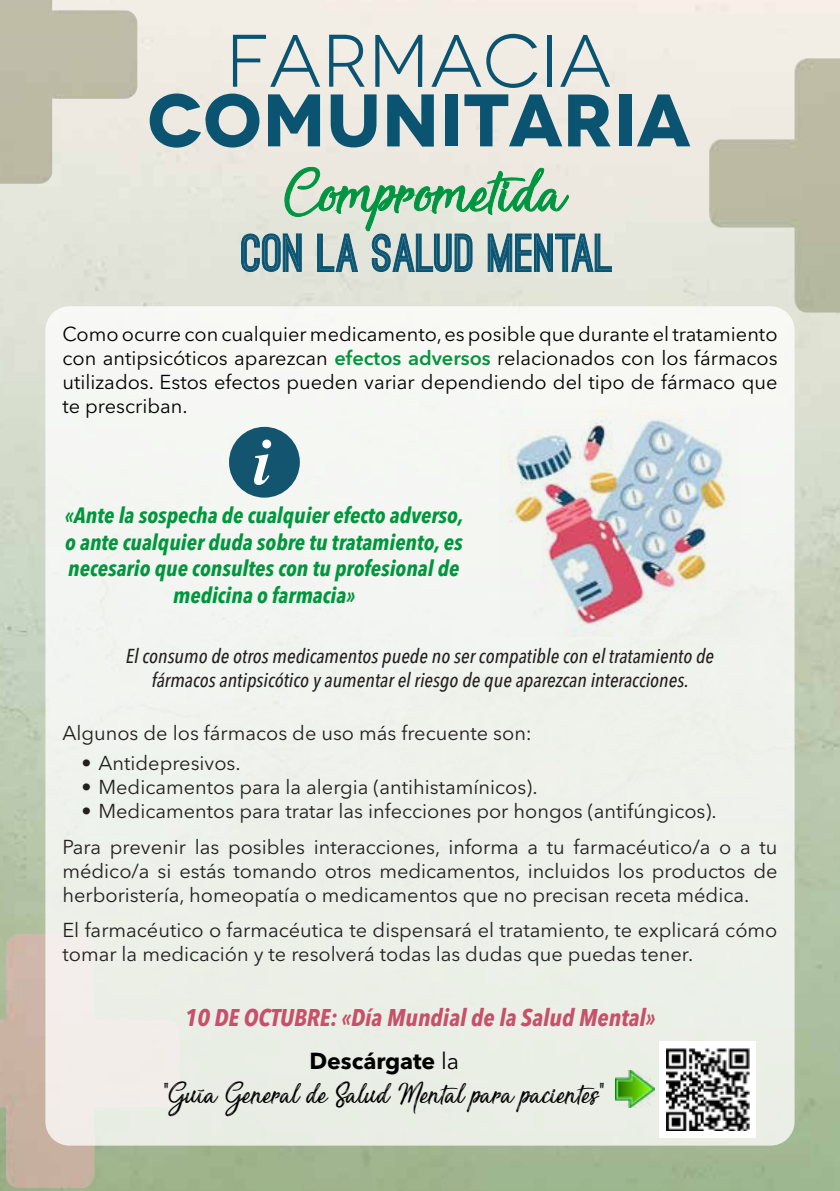
<style>
.page{position:relative;width:840px;height:1191px;background:#fff}
.page>*{position:absolute;margin:0;border:0;box-sizing:border-box;transform-origin:0 0}
.t1{font:italic 700 65.6px "Times";color:#fff}
.t2{font:37.6px "Sensations and Qualities";color:#000}
.t3{font:italic 700 condensed 24px "Avenir Next LT Pro";color:#c7506a}
.t4{font:700 23px "Avenir Next LT Pro";color:#000}
.t5{font:italic 700 condensed 22px/26.4px "Avenir Next LT Pro";color:#00963d;text-align:center}
.t6{font:20px/24px "Avenir Next LT Pro";color:#221f1f}
.t7{font:20px/24px "Avenir Next LT Pro";color:#000;text-align:justify}
.t8{font:italic 500 condensed 20px/24px "Avenir Next LT Pro";color:#221f1f;text-align:center}
.s1{font-weight:600;color:#00963d}
.s2{font-weight:400}
.s3{font-size:36.4px}
</style>
<div class="page">
<img style="left:0;top:0;width:839px;height:1191px">
<img style="left:0;top:933px;width:179px;height:254px">
<img style="left:0;top:0;width:137px;height:184px">
<img style="left:708px;top:58px;width:131px;height:254px">
<svg style="left:241px;top:167px;width:370px;height:106px;background:#a7c4b8"></svg>
<svg style="left:233px;top:35px;width:87px;height:52px;background:#becbca"></svg>
<svg style="left:329px;top:35px;width:35px;height:52px;background:#a3b9bd"></svg>
<svg style="left:375px;top:35px;width:47px;height:52px;background:#adc0c2"></svg>
<svg style="left:431px;top:34px;width:106px;height:54px;background:#c3cecd"></svg>
<div style="left:546px;top:35px;width:5px;height:52px;background:#0a5472"></div>
<svg style="left:560px;top:35px;width:50px;height:52px;background:#bfcbcb"></svg>
<svg style="left:150px;top:93px;width:109px;height:55px;background:#7b9ea9"></svg>
<svg style="left:268px;top:94px;width:52px;height:52px;background:#548596"></svg>
<svg style="left:330px;top:94px;width:46px;height:53px;background:#6c94a2"></svg>
<svg style="left:387px;top:94px;width:46px;height:53px;background:#4f8193"></svg>
<div style="left:445px;top:94px;width:12px;height:52px;background:#0a5472"></div>
<svg style="left:464px;top:94px;width:146px;height:52px;background:#779ca7"></svg>
<div style="left:618px;top:94px;width:13px;height:52px;background:#0a5472"></div>
<svg style="left:636px;top:94px;width:54px;height:52px;background:#7ea0aa"></svg>
<div style="left:45px;top:306px;width:749px;height:839px;background:#eff2eb;border-radius:24px"></div>
<img style="left:514px;top:420px;width:212px;height:213px">
<div style="left:229px;top:427px;width:71px;height:70px;background:#13546f;border-radius:50%"></div>
<div style="left:658px;top:1041px;width:96px;height:96px;background:#fff"></div>
<img style="left:666px;top:1048px;width:83px;height:82px">
<img style="left:615px;top:1071px;width:38px;height:36px">
<p class="t7" style="left:62px;top:321px;width:716px">Como ocurre con cualquier medicamento, es posible que durante el tratamiento con antipsicóticos aparezcan <span class="s1">efectos adversos</span> relacionados con los fármacos utilizados. Estos efectos pueden variar dependiendo del tipo de fármaco que te prescriban.</p>
<h1 class="t1" style="left:254px;top:424px;width:20px">i</h1>
<p class="t5" style="left:65px;top:502px;width:400px">«Ante la sospecha de cualquier efecto adverso, o ante cualquier duda sobre tu tratamiento, es necesario que consultes con tu profesional de medicina o farmacia»</p>
<p class="t8" style="left:126px;top:643px;width:589px">El consumo de otros medicamentos puede no ser compatible con el tratamiento de fármacos antipsicótico y aumentar el riesgo de que aparezcan interacciones.</p>
<p class="t6" style="left:62px;top:721px;width:471px">Algunos de los fármacos de uso más frecuente son:</p>
<p class="t6" style="left:81px;top:751px;width:161px">• Antidepresivos.</p>
<p class="t6" style="left:81px;top:775px;width:457px">• Medicamentos para la alergia (antihistamínicos).</p>
<p class="t6" style="left:62px;top:793px;width:716px;line-height:35.4px;text-indent:19px">• Medicamentos para tratar las infecciones por hongos (antifúngicos).<br>Para prevenir las posibles interacciones, informa a tu farmacéutico/a o a tu</p>
<p class="t6" style="left:62px;top:858px;width:716px">médico/a si estás tomando otros medicamentos, incluidos los productos de herboristería, homeopatía o medicamentos que no precisan receta médica.</p>
<p class="t6" style="left:62px;top:918px;width:716px">El farmacéutico o farmacéutica te dispensará el tratamiento, te explicará cómo tomar la medicación y te resolverá todas las dudas que puedas tener.</p>
<p class="t3" style="left:185px;top:1002px;width:472px">10 DE OCTUBRE: «Día Mundial de la Salud Mental»</p>
<p class="t4" style="left:309px;top:1047px;width:151px">Descárgate <span class="s2">la</span></p>
<h2 class="t2" style="left:164px;top:1076px;width:441px"><span class="s3">"</span>Guía General de Salud Mental para pacientes<span class="s3">"</span></h2>
</div>
